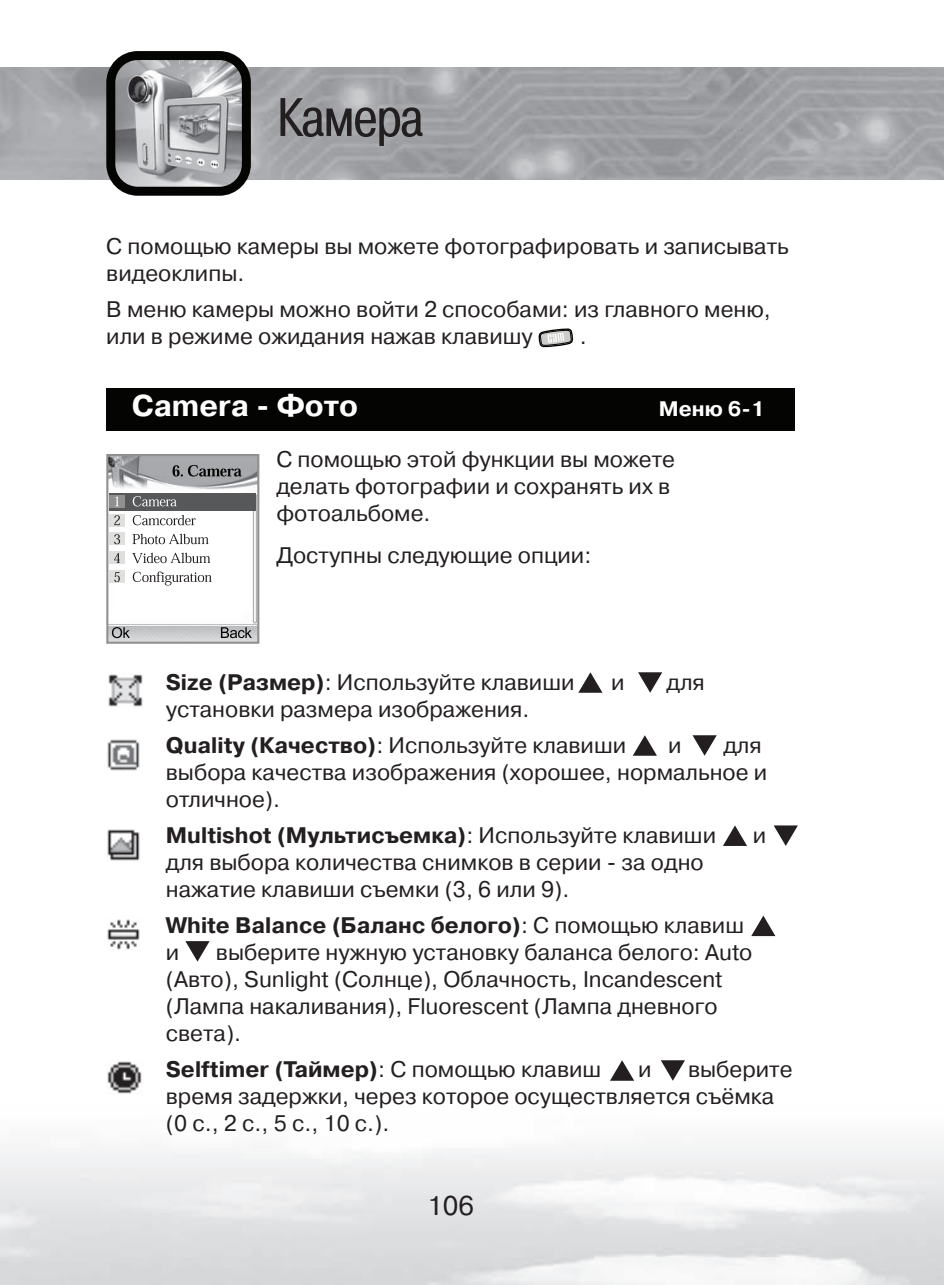
<style>
.page{position:relative;width:944px;height:1285px;background:#fff}
.page>*{position:absolute;margin:0;border:0;box-sizing:border-box;transform-origin:0 0}
.t1{font:54px "Pragmatica Cond C";color:#231f20}
.t2{font:700 30px "Pragmatica C";color:#fff}
.t3{font:27px "Pragmatica C";color:#231f20}
.t4{font:22.5px/27px "Pragmatica C";color:#231f20}
.t5{font:700 22.5px/27px "Pragmatica C";color:#231f20}
.t6{font:700 21px "Pragmatica C";color:#fff}
.s1{font-weight:700}
.s2{font-weight:400}
</style>
<div class="page">
<div style="left:106px;top:388px;width:689px;height:43px;background:#040503"></div>
<img style="left:109px;top:457px;width:147px;height:183px">
<div style="left:106px;top:454px;width:153px;height:189px;border:2px solid #909090"></div>
<div style="left:110px;top:493px;width:146px;height:18px;background:#57585a"></div>
<svg style="left:173px;top:465px;width:69px;height:11px"></svg>
<div style="left:110px;top:514px;width:15px;height:12px;background:#dfdfde"></div>
<div style="left:110px;top:532px;width:15px;height:13px;background:#dfdfde"></div>
<div style="left:110px;top:551px;width:15px;height:13px;background:#dfdfde"></div>
<div style="left:110px;top:570px;width:15px;height:12px;background:#dfdfde"></div>
<div style="left:110px;top:495px;width:15px;height:13px;background:#909090"></div>
<svg style="left:115px;top:496px;width:4px;height:10px"></svg>
<svg style="left:133px;top:496px;width:44px;height:10px"></svg>
<svg style="left:114px;top:515px;width:6px;height:10px"></svg>
<svg style="left:133px;top:514px;width:63px;height:11px"></svg>
<svg style="left:114px;top:534px;width:6px;height:10px"></svg>
<svg style="left:133px;top:533px;width:76px;height:11px"></svg>
<svg style="left:114px;top:553px;width:6px;height:10px"></svg>
<svg style="left:132px;top:552px;width:78px;height:11px"></svg>
<svg style="left:114px;top:572px;width:6px;height:10px"></svg>
<svg style="left:133px;top:571px;width:79px;height:14px"></svg>
<svg style="left:112px;top:627px;width:18px;height:11px"></svg>
<svg style="left:221px;top:627px;width:31px;height:11px"></svg>
<svg style="left:538px;top:328px;width:35px;height:20px"></svg>
<img style="left:107px;top:1061px;width:35px;height:33px">
<img style="left:116px;top:61px;width:125px;height:125px">
<div style="left:106px;top:51px;width:145px;height:145px;border:9px solid #040503;border-radius:27px"></div>
<svg style="left:578px;top:672px;width:24px;height:20px"></svg>
<svg style="left:638px;top:672px;width:24px;height:20px"></svg>
<svg style="left:633px;top:735px;width:24px;height:20px"></svg>
<svg style="left:692px;top:735px;width:25px;height:20px"></svg>
<svg style="left:752px;top:915px;width:23px;height:20px"></svg>
<svg style="left:774px;top:825px;width:24px;height:20px"></svg>
<svg style="left:723px;top:825px;width:24px;height:20px"></svg>
<svg style="left:185px;top:941px;width:25px;height:20px"></svg>
<img style="left:108px;top:674px;width:35px;height:33px">
<img style="left:107px;top:739px;width:33px;height:32px">
<img style="left:107px;top:829px;width:33px;height:32px">
<img style="left:107px;top:919px;width:33px;height:31px">
<svg style="left:661px;top:1060px;width:24px;height:20px"></svg>
<svg style="left:610px;top:1060px;width:24px;height:20px"></svg>
<h1 class="t1" style="left:277px;top:87px;width:147px">Камера</h1>
<p class="t4" style="left:106px;top:233px;width:684px">С помощью камеры вы можете фотографировать и записывать видеоклипы.</p>
<p class="t4" style="left:106px;top:296px;width:666px">В меню камеры можно войти 2 способами: из главного меню, или в режиме ожидания нажав клавишу</p>
<p class="t4" style="left:580px;top:323px;width:8px">.</p>
<h2 class="t2" style="left:132px;top:389px;width:228px">Camera - Фото</h2>
<p class="t6" style="left:659px;top:397px;width:108px">Меню 6-1</p>
<p class="t4" style="left:276px;top:446px;width:400px">С помощью этой функции вы можете делать фотографии и сохранять их в фотоальбоме.</p>
<p class="t4" style="left:276px;top:542px;width:316px">Доступны следующие опции:</p>
<p class="t4" style="left:166px;top:668px;width:410px"><span class="s1">Size (Размер)</span>: Используйте клавиши</p>
<p class="t4" style="left:611px;top:668px;width:15px">и</p>
<p class="t4" style="left:666px;top:668px;width:40px">для</p>
<p class="t4" style="left:166px;top:690px;width:462px;line-height:36px">установки размера изображения.<br><span class="s1">Quality (Качество)</span>: Используйте клавиши</p>
<p class="t4" style="left:166px;top:731px;width:603px;text-indent:558px">для выбора качества изображения (хорошее, нормальное и отличное).</p>
<p class="t5" style="left:166px;top:821px;width:552px">Multishot (Мультисъемка)<span class="s2">: Используйте клавиши</span></p>
<p class="t4" style="left:753px;top:821px;width:15px">и</p>
<p class="t4" style="left:166px;top:848px;width:539px">для выбора количества снимков в серии - за одно нажатие клавиши съемки (3, 6 или 9).</p>
<p class="t5" style="left:166px;top:911px;width:580px">White Balance (Баланс белого)<span class="s2">: С помощью клавиш и</span></p>
<p class="t4" style="left:668px;top:731px;width:15px">и</p>
<p class="t4" style="left:166px;top:938px;width:588px;text-indent:50px">выберите нужную установку баланса белого: Auto (Авто), Sunlight (Солнце), Облачность, Incandescent (Лампа накаливания), Fluorescent (Лампа дневного света).</p>
<p class="t5" style="left:166px;top:1055px;width:437px">Selftimer (Таймер)<span class="s2">: С помощью клавиш</span></p>
<p class="t4" style="left:638px;top:1055px;width:15px">и</p>
<p class="t4" style="left:166px;top:1055px;width:628px;text-indent:522px">выберите время задержки, через которое осуществляется съёмка (0 с., 2 с., 5 с., 10 с.).</p>
<p class="t3" style="left:427px;top:1190px;width:48px">106</p>
</div>
